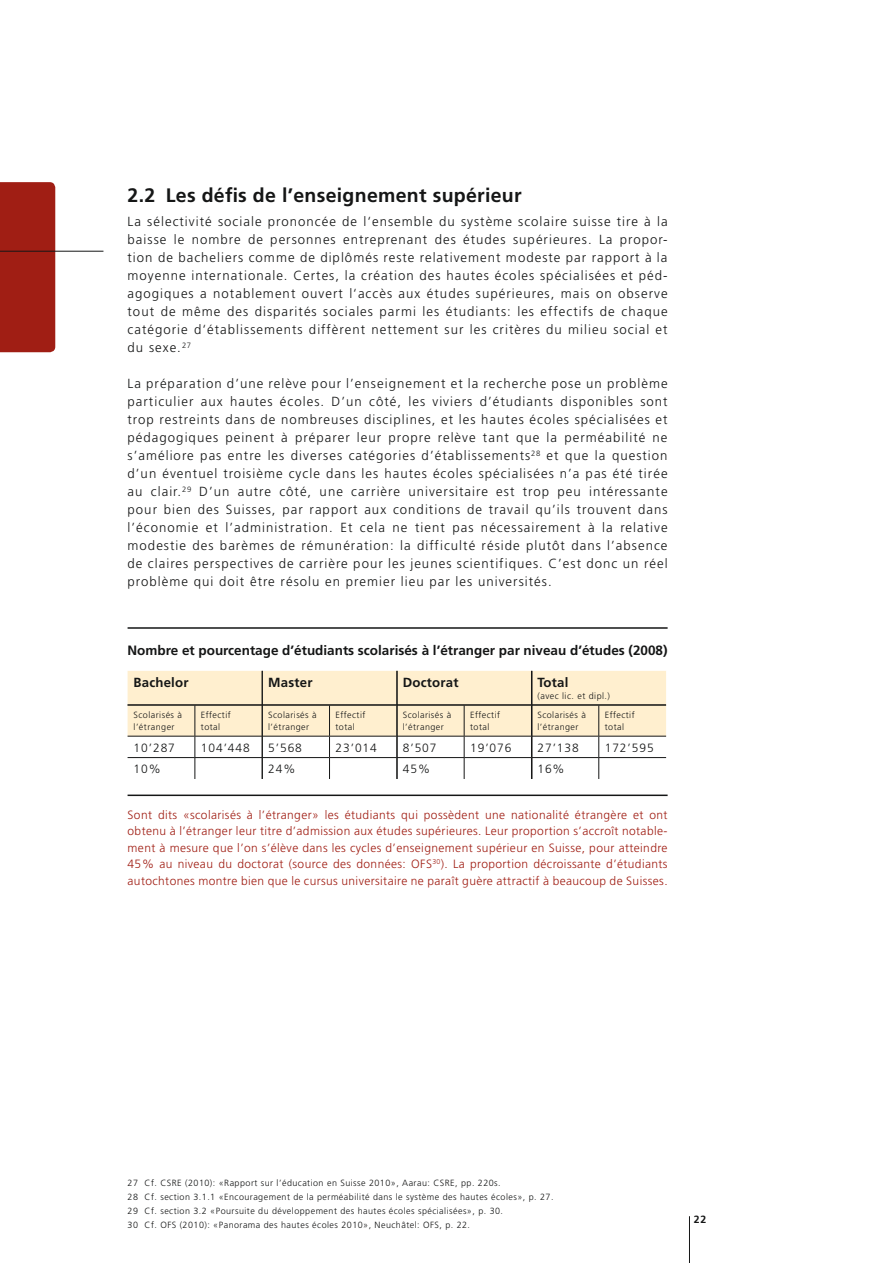
<style>
.page{position:relative;width:893px;height:1263px;background:#fff}
.page>*{position:absolute;margin:0;border:0;box-sizing:border-box;transform-origin:0 0}
.t1{font:700 19.5px "Frutiger";letter-spacing:.015em;color:#151616}
.t2{font:700 13.5px "Frutiger";color:#151616}
.t3{font:300 13.2px/18px "Frutiger";letter-spacing:.08em;color:#151616;text-align:justify}
.t4{font:700 13.2px "Frutiger";letter-spacing:.015em;color:#151616}
.t5{font:300 12px/16.5px "Frutiger";letter-spacing:.035em;color:#a01e14;text-align:justify}
.t6{font:300 12px "Frutiger";letter-spacing:.08em;color:#151616}
.t7{font:700 10.5px "Frutiger";color:#151616}
.t8{font:300 9px/12px "Frutiger";letter-spacing:.05em;color:#151616}
</style>
<div class="page">
<div style="left:0;top:182px;width:55px;height:170px;background:#a01e14"></div>
<hr style="left:0;top:251px;width:103px;height:1px;background:#151616">
<hr style="left:689px;top:1216px;width:1px;height:47px;background:#151616">
<svg style="left:128px;top:671px;width:538px;height:108px"></svg>
<hr style="left:128px;top:627px;width:540px;height:2px;background:#151616">
<hr style="left:128px;top:794px;width:540px;height:2px;background:#151616">
<hr style="left:262px;top:671px;width:1px;height:108px;background:#151616">
<hr style="left:397px;top:671px;width:1px;height:108px;background:#151616">
<hr style="left:532px;top:671px;width:1px;height:108px;background:#151616">
<hr style="left:128px;top:704px;width:538px;height:1px;background:#151616">
<h1 class="t1" style="left:128px;top:183px;width:396px">2.2 Les défis de l’enseignement supérieur</h1>
<p class="t3" style="left:128px;top:212px;width:542px">La sélectivité sociale prononcée de l‘ensemble du système scolaire suisse tire à la baisse le nombre de personnes entreprenant des études supérieures. La propor&shy;tion de bacheliers comme de diplômés reste relativement modeste par rapport à la moyenne internationale. Certes, la création des hautes écoles spécialisées et péd&shy;agogiques a notablement ouvert l‘accès aux études supérieures, mais on observe tout de même des disparités sociales parmi les étudiants: les effectifs de chaque catégorie d‘établissements diffèrent nettement sur les critères du milieu social et du sexe.<sup>27</sup></p>
<p class="t3" style="left:128px;top:374px;width:542px">La préparation d’une relève pour l’enseignement et la recherche pose un problème particulier aux hautes écoles. D’un côté, les viviers d’étudiants disponibles sont trop restreints dans de nombreuses disciplines, et les hautes écoles spécialisées et pédagogiques peinent à préparer leur propre relève tant que la perméabilité ne s’améliore pas entre les diverses catégories d’établissements<sup>28</sup> et que la question d’un éventuel troisième cycle dans les hautes écoles spécialisées n’a pas été tirée au clair.<sup>29</sup> D’un autre côté, une carrière universitaire est trop peu intéressante pour bien des Suisses, par rapport aux conditions de travail qu’ils trouvent dans l’économie et l’administration. Et cela ne tient pas nécessairement à la relative modestie des barèmes de rémunération: la difficulté réside plutôt dans l’absence de claires perspectives de carrière pour les jeunes scientifiques. C’est donc un réel problème qui doit être résolu en premier lieu par les universités.</p>
<p class="t2" style="left:128px;top:642px;width:541px">Nombre et pourcentage d’étudiants scolarisés à l’étranger par niveau d’études (2008)</p>
<p class="t4" style="left:134px;top:675px;width:56px">Bachelor</p>
<p class="t4" style="left:268px;top:675px;width:46px">Master</p>
<p class="t4" style="left:403px;top:675px;width:57px">Doctorat</p>
<p class="t4" style="left:537px;top:675px;width:32px">Total</p>
<p class="t8" style="left:537px;top:690px;width:74px">(avec lic. et dipl.)</p>
<p class="t8" style="left:134px;top:709px;width:50px">Scolarisés à l’étranger</p>
<p class="t8" style="left:201px;top:709px;width:31px">Effectif total</p>
<p class="t8" style="left:268px;top:709px;width:50px">Scolarisés à l’étranger</p>
<p class="t8" style="left:335px;top:709px;width:31px">Effectif total</p>
<p class="t8" style="left:403px;top:709px;width:50px">Scolarisés à l’étranger</p>
<p class="t8" style="left:470px;top:709px;width:31px">Effectif total</p>
<p class="t8" style="left:537px;top:709px;width:50px">Scolarisés à l’étranger</p>
<p class="t8" style="left:605px;top:709px;width:31px">Effectif total</p>
<p class="t6" style="left:134px;top:741px;width:43px">10’287</p>
<p class="t6" style="left:201px;top:741px;width:50px">104’448</p>
<p class="t6" style="left:268px;top:741px;width:35px">5’568</p>
<p class="t6" style="left:335px;top:741px;width:43px">23’014</p>
<p class="t6" style="left:403px;top:741px;width:35px">8’507</p>
<p class="t6" style="left:470px;top:741px;width:43px">19’076</p>
<p class="t6" style="left:537px;top:741px;width:43px">27’138</p>
<p class="t6" style="left:605px;top:741px;width:50px">172’595</p>
<p class="t6" style="left:134px;top:762px;width:29px">10%</p>
<p class="t6" style="left:268px;top:762px;width:29px">24%</p>
<p class="t6" style="left:403px;top:762px;width:29px">45%</p>
<p class="t6" style="left:537px;top:762px;width:29px">16%</p>
<p class="t5" style="left:128px;top:806px;width:542px">Sont dits «scolarisés à l’étranger» les étudiants qui possèdent une nationalité étrangère et ont obtenu à l’étranger leur titre d’admission aux études supérieures. Leur proportion s’accroît notable&shy;ment à mesure que l’on s’élève dans les cycles d’enseignement supérieur en Suisse, pour atteindre 45% au niveau du doctorat (source des données: OFS<sup>30</sup>). La proportion décroissante d’étudiants autochtones montre bien que le cursus universitaire ne paraît guère attractif à beaucoup de Suisses.</p>
<p class="t8" style="left:128px;top:1176px;width:427px;line-height:14.1px">27 Cf. CSRE (2010): «Rapport sur l’éducation en Suisse 2010», Aarau: CSRE, pp. 220s.<br>28 Cf. section 3.1.1 «Encouragement de la perméabilité dans le système des hautes écoles», p. 27.<br>29 Cf. section 3.2 «Poursuite du développement des hautes écoles spécialisées», p. 30.<br>30 Cf. OFS (2010): «Panorama des hautes écoles 2010», Neuchâtel: OFS, p. 22.</p>
<p class="t7" style="left:694px;top:1213px;width:14px">22</p>
</div>
